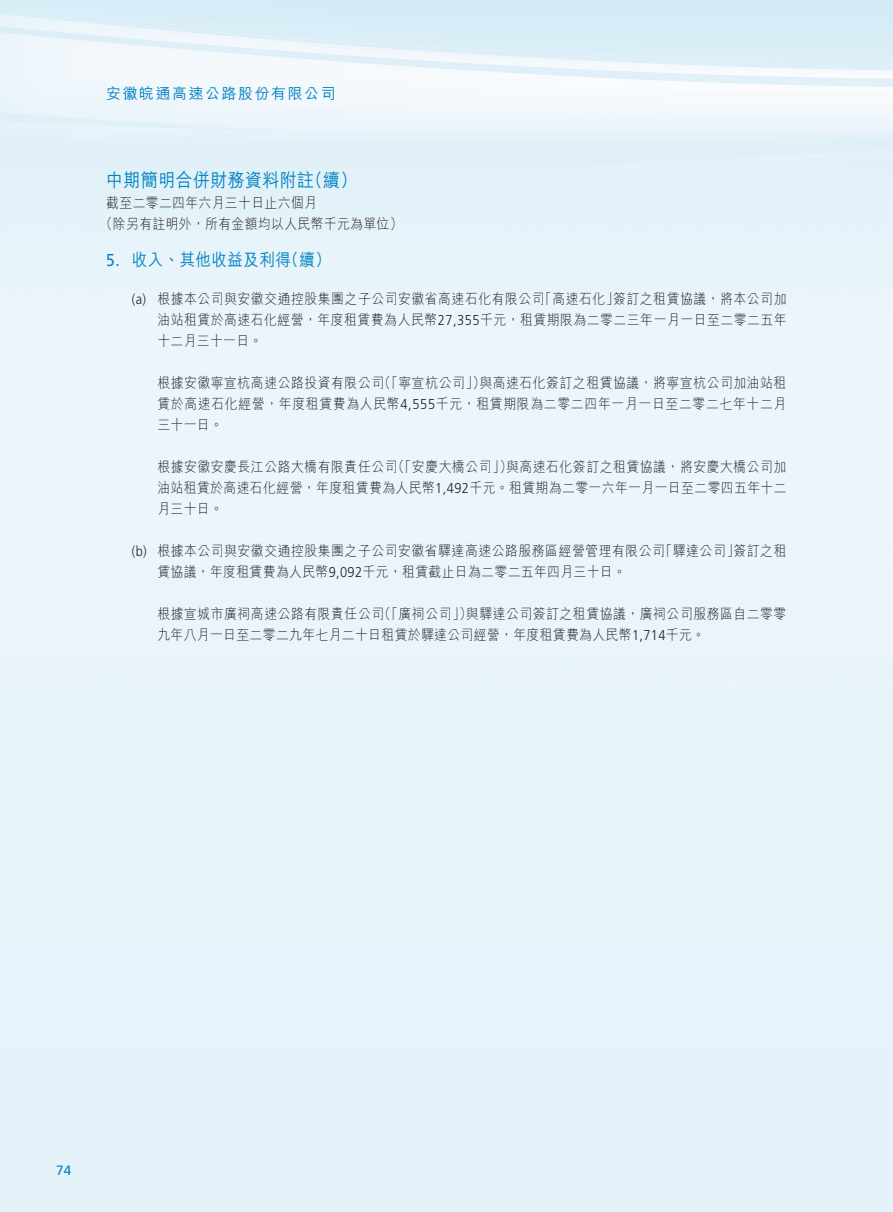
<style>
.page{position:relative;width:893px;height:1212px;background:#fff}
.page>*{position:absolute;margin:0;border:0;box-sizing:border-box;transform-origin:0 0}
.t1{font:500 18.75px "M Hei HK";letter-spacing:.03em;color:#0084c2;scale:.9 1}
.t2{font:500 17.25px "M Hei HK";letter-spacing:.03em;color:#0084c2;scale:.9 1}
.t3{font:500 15px "M Hei HK";letter-spacing:.1em;color:#0084c2}
.t4{font:300 14.25px/21px "M Hei HK";letter-spacing:.04em;color:#231f20;scale:.9 1}
.t5{font:13.5px "Frutiger LT Std";color:#0084c2}
.s1{font-family:"Frutiger LT Std";font-weight:400}
.s2{font-family:"Frutiger LT Std"}
</style>
<div class="page">
<p class="t3" style="left:106px;top:83px;width:231px">安徽皖通高速公路股份有限公司</p>
<h1 class="t1" style="left:106px;top:166px;width:280px">中期簡明合併財務資料附註（續）</h1>
<p class="t4" style="left:100px;top:192px;width:338px;text-indent:6px">截至二零二四年六月三十日止六個月<br>（除另有註明外，所有金額均以人民幣千元為單位）</p>
<p class="t2" style="left:106px;top:247px;width:251px"><span class="s1">5.</span> 收入、其他收益及利得（續）</p>
<p class="t4" style="left:157px;top:288px;width:701px;text-align:justify;text-indent:-26px"><span class="s2">(a)</span> 根據本公司與安徽交通控股集團之子公司安徽省高速石化有限公司「高速石化」簽訂之租賃協議，將本公司加油站租賃於高速石化經營，年度租賃費為人民幣<span class="s2">27,355</span>千元，租賃期限為二零二三年一月一日至二零二五年十二月三十一日。</p>
<p class="t4" style="left:157px;top:372px;width:700px;text-align:justify">根據安徽寧宣杭高速公路投資有限公司（「寧宣杭公司」）與高速石化簽訂之租賃協議，將寧宣杭公司加油站租賃於高速石化經營，年度租賃費為人民幣<span class="s2">4,555</span>千元，租賃期限為二零二四年一月一日至二零二七年十二月三十一日。</p>
<p class="t4" style="left:157px;top:456px;width:701px;text-align:justify">根據安徽安慶長江公路大橋有限責任公司（「安慶大橋公司」）與高速石化簽訂之租賃協議，將安慶大橋公司加油站租賃於高速石化經營，年度租賃費為人民幣<span class="s2">1,492</span>千元。租賃期為二零一六年一月一日至二零四五年十二月三十日。</p>
<p class="t4" style="left:157px;top:540px;width:701px;text-indent:-26px"><span class="s2">(b)</span> 根據本公司與安徽交通控股集團之子公司安徽省驛達高速公路服務區經營管理有限公司「驛達公司」簽訂之租賃協議，年度租賃費為人民幣<span class="s2">9,092</span>千元，租賃截止日為二零二五年四月三十日。</p>
<p class="t4" style="left:157px;top:603px;width:700px">根據宣城市廣祠高速公路有限責任公司（「廣祠公司」）與驛達公司簽訂之租賃協議，廣祠公司服務區自二零零九年八月一日至二零二九年七月二十日租賃於驛達公司經營，年度租賃費為人民幣<span class="s2">1,714</span>千元。</p>
<p class="t5" style="left:56px;top:1163px;width:17px">74</p>
</div>
